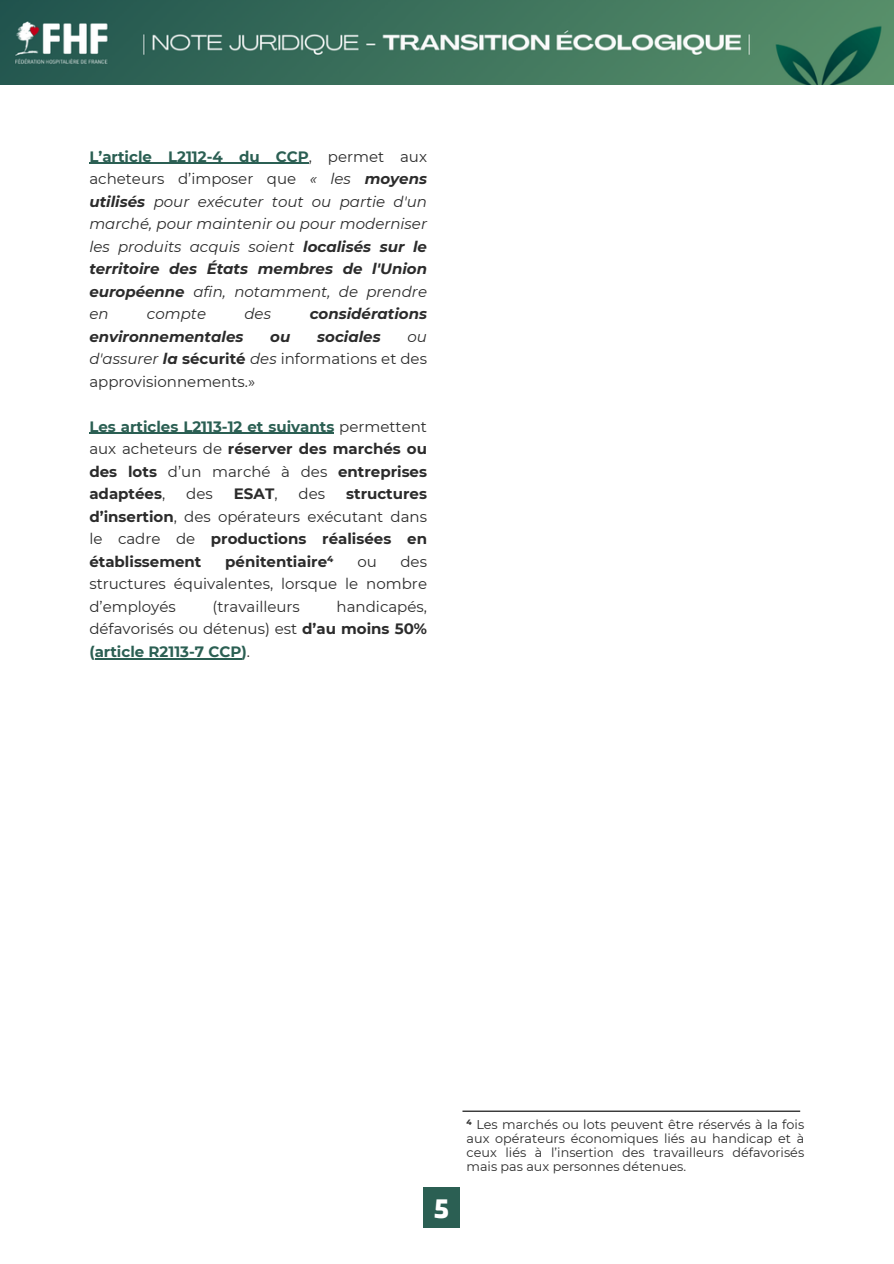
<style>
.page{position:relative;width:894px;height:1264px;background:#fff}
.page>*{position:absolute;margin:0;border:0;box-sizing:border-box;transform-origin:0 0}
.t1{font:700 27.6px "Thicker";color:#fff}
.t2{font:italic 15px/22.5px "Montserrat";color:#2b2b2b;text-align:justify}
.t3{font:700 15px/22.5px "Montserrat";color:#2b2b2b;text-align:justify}
.t4{font:15px/22.5px "Montserrat";color:#2b2b2b;text-align:justify}
.t5{font:italic 700 15px "Montserrat";color:#2b2b2b}
.t6{font:12.75px/13.8px "Montserrat";color:#2b2b2b}
.s1{font-weight:700;font-style:normal;color:#2b5f53}
.s2{font-style:normal}
.s3{font-weight:700}
.s4{font-style:italic}
.s5{font-weight:700;font-style:italic}
.s6{color:#2b5f53}
.s7{font-weight:400}
.s8{font-weight:700;color:#2b5f53}
</style>
<div class="page">
<hr style="left:89px;top:163px;width:220px;height:1px;background:#2b5f53">
<hr style="left:89px;top:433px;width:245px;height:1px;background:#2b5f53">
<hr style="left:95px;top:658px;width:146px;height:1px;background:#2b5f53">
<div style="left:423px;top:1187px;width:36px;height:40px;background:#2b5f53"></div>
<hr style="left:462px;top:1110px;width:338px;height:1px;background:#000">
<img style="left:0;top:1px;width:893px;height:84px">
<p class="t2" style="left:89px;top:145px;width:339px"><span class="s1">L’article L2112-4 du CCP</span><span class="s2">, permet aux acheteurs d’imposer que</span> « les <span class="s3">moyens utilisés</span> pour exécuter tout ou partie d'un marché, pour maintenir ou pour moderniser les produits acquis soient <span class="s3">localisés sur le territoire des États membres de l'Union européenne</span> afin, notamment, de prendre en</p>
<p class="t2" style="left:147px;top:302px;width:61px">compte</p>
<p class="t2" style="left:244px;top:302px;width:28px">des</p>
<p class="t5" style="left:309px;top:304px;width:119px">considérations</p>
<p class="t5" style="left:89px;top:327px;width:155px">environnementales</p>
<p class="t5" style="left:270px;top:327px;width:22px">ou</p>
<p class="t5" style="left:317px;top:327px;width:65px">sociales</p>
<p class="t4" style="left:89px;top:325px;width:339px;text-indent:318px"><span class="s4">ou d'assurer</span> <span class="s5">la</span> <span class="s3">sécurité</span> <span class="s4">des</span> informations et des approvisionnements.»</p>
<h1 class="t3" style="left:89px;top:415px;width:339px"><span class="s6">Les articles L2113-12 et suivants</span> <span class="s7">permettent aux acheteurs de</span> réserver des marchés ou des lots <span class="s7">d’un marché à des</span> entreprises adaptées<span class="s7">,</span></h1>
<h1 class="t4" style="left:186px;top:482px;width:28px">des</h1>
<h1 class="t3" style="left:234px;top:482px;width:45px">ESAT<span class="s7">,</span></h1>
<h1 class="t4" style="left:298px;top:482px;width:28px">des</h1>
<h1 class="t3" style="left:89px;top:482px;width:339px;text-indent:257px">structures d’insertion<span class="s7">, des opé rateurs exécutant dans le cadre de</span> productions réalisées en établissement</h1>
<h1 class="t3" style="left:225px;top:550px;width:110px">pénitentiaire⁴</h1>
<h1 class="t4" style="left:357px;top:550px;width:21px">ou</h1>
<h1 class="t4" style="left:89px;top:550px;width:339px;text-indent:311px">des structures équivalentes, lorsque le nombre d’employés</h1>
<h1 class="t4" style="left:89px;top:595px;width:339px;text-indent:247px">handicapés, défavorisés ou détenus) est <span class="s3">d’au moins 50% </span><span class="s8">(article R2113-7 CCP)</span>.</h1>
<h1 class="t4" style="left:212px;top:595px;width:89px">(travailleurs</h1>
<h1 class="t1" style="left:434px;top:1193px;width:16px">5</h1>
<p class="t6" style="left:466px;top:1117px;width:339px"><span class="s3">⁴</span> Les marchés ou lots peuvent être réservés à la fois aux opérateurs économiques liés au handicap et à ceux liés à l’insertion des travailleurs défavorisés mais pas aux personnes détenues.</p>
</div>
